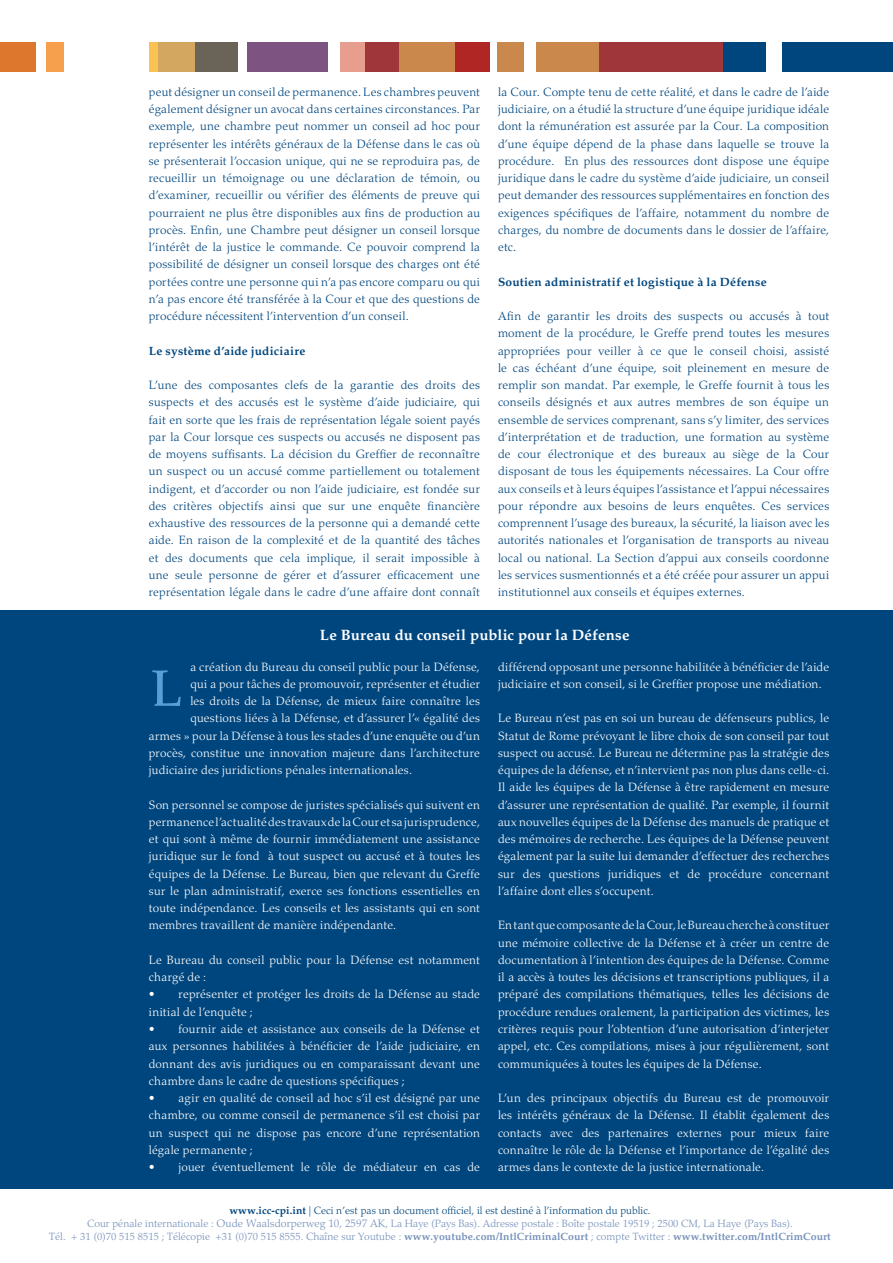
<style>
.page{position:relative;width:893px;height:1263px;background:#fff}
.page>*{position:absolute;margin:0;border:0;box-sizing:border-box;transform-origin:0 0}
.t1{font:500 51px "Palatino";color:#56a0d5}
.t2{font:700 15px "Palatino";letter-spacing:.01em;color:#fff}
.t3{font:300 12px/17.2px "Palatino";letter-spacing:.02em;color:#00467e;text-align:justify}
.t4{font:300 12px/17.2px "Palatino";letter-spacing:.02em;color:#fff;text-align:justify}
.t5{font:700 12px "Palatino";letter-spacing:.02em;color:#00467e}
.t6{font:300 10.5px/12.6px "Palatino";letter-spacing:.005em;color:#7691ba;text-align:center}
.t7{font:300 10.5px "Palatino";letter-spacing:.005em;color:#00467e}
.s1{font-family:"Palatino Bold Os F";font-weight:400}
.s2{font-size:10.95px}
</style>
<div class="page">
<div style="left:0;top:43px;width:36px;height:29px;background:#dd772e"></div>
<div style="left:157px;top:43px;width:39px;height:29px;background:#d3a75f"></div>
<div style="left:196px;top:43px;width:42px;height:29px;background:#696358"></div>
<div style="left:247px;top:43px;width:80px;height:29px;background:#7d5382"></div>
<div style="left:340px;top:43px;width:26px;height:29px;background:#e89e8e"></div>
<div style="left:366px;top:43px;width:34px;height:29px;background:#9e363a"></div>
<div style="left:400px;top:43px;width:55px;height:29px;background:#ca884c"></div>
<div style="left:455px;top:43px;width:34px;height:29px;background:#b02625"></div>
<div style="left:497px;top:43px;width:27px;height:29px;background:#ca884c"></div>
<div style="left:536px;top:43px;width:64px;height:29px;background:#ca884c"></div>
<div style="left:600px;top:43px;width:123px;height:29px;background:#9e363a"></div>
<div style="left:723px;top:43px;width:42px;height:29px;background:#00467e"></div>
<div style="left:782px;top:43px;width:111px;height:29px;background:#00467e"></div>
<div style="left:47px;top:43px;width:17px;height:29px;background:#f6a04d"></div>
<div style="left:149px;top:43px;width:8px;height:29px;background:#f9c252"></div>
<div style="left:0;top:610px;width:893px;height:578px;background:#00467e"></div>
<p class="t3" style="left:149px;top:83px;width:333px">peut désigner un conseil de permanence. Les chambres peuvent également désigner un avocat dans certaines circonstances. Par exemple, une chambre peut nommer un conseil ad hoc pour représenter les intérêts généraux de la Défense dans le cas où se présenterait l’occasion unique, qui ne se reproduira pas, de recueillir un témoignage ou une déclaration de témoin, ou d’examiner, recueillir ou vérifier des éléments de preuve qui pourraient ne plus être disponibles aux fins de production au procès. Enfin, une Chambre peut désigner un conseil lorsque l’intérêt de la justice le commande. Ce pouvoir comprend la possibilité de désigner un conseil lorsque des charges ont été portées contre une personne qui n’a pas encore comparu ou qui n’a pas encore été transférée à la Cour et que des questions de procédure nécessitent l’intervention d’un conseil.</p>
<p class="t5" style="left:149px;top:344px;width:158px">Le système d’aide judiciaire</p>
<p class="t3" style="left:149px;top:377px;width:333px">L’une des composantes clefs de la garantie des droits des suspects et des accusés est le système d’aide judiciaire, qui fait en sorte que les frais de représentation légale soient payés par la Cour lorsque ces suspects ou accusés ne disposent pas de moyens suffisants. La décision du Greffier de reconnaître un suspect ou un accusé comme partiellement ou totalement indigent, et d’accorder ou non l’aide judiciaire, est fondée sur des critères objectifs ainsi que sur une enquête financière exhaustive des ressources de la personne qui a demandé cette aide. En raison de la complexité et de la quantité des tâches et des documents que cela implique, il serait impossible à une seule personne de gérer et d’assurer efficacement une représentation légale dans le cadre d’une affaire dont connaît</p>
<p class="t3" style="left:498px;top:83px;width:333px">la Cour. Compte tenu de cette réalité, et dans le cadre de l’aide judiciaire, on a étudié la structure d’une équipe juridique idéale dont la rémunération est assurée par la Cour. La composition d’une équipe dépend de la phase dans laquelle se trouve la procédure. En plus des ressources dont dispose une équipe juridique dans le cadre du système d’aide judiciaire, un conseil peut demander des ressources supplémentaires en fonction des exigences spécifiques de l’affaire, notamment du nombre de charges, du nombre de documents dans le dossier de l’affaire, etc.</p>
<p class="t5" style="left:498px;top:275px;width:270px">Soutien administratif et logistique à la Défense</p>
<p class="t3" style="left:498px;top:308px;width:333px">Afin de garantir les droits des suspects ou accusés à tout moment de la procédure, le Greffe prend toutes les mesures appropriées pour veiller à ce que le conseil choisi, assisté le cas échéant d’une équipe, soit pleinement en mesure de remplir son mandat. Par exemple, le Greffe fournit à tous les conseils désignés et aux autres membres de son équipe un ensemble de services comprenant, sans s’y limiter, des services d’interprétation et de traduction, une formation au système de cour électronique et des bureaux au siège de la Cour disposant de tous les équipements nécessaires. La Cour offre aux conseils et à leurs équipes l’assistance et l’appui nécessaires pour répondre aux besoins de leurs enquêtes. Ces services comprennent l’usage des bureaux, la sécurité, la liaison avec les autorités nationales et l’organisation de transports au niveau local ou national. La Section d’appui aux conseils coordonne les services susmentionnés et a été créée pour assurer un appui institutionnel aux conseils et équipes externes.</p>
<p class="t2" style="left:320px;top:626px;width:311px">Le Bureau du conseil public pour la Défense</p>
<p class="t4" style="left:190px;top:658px;width:291px">a création du Bureau du conseil public pour la Défense,</p>
<p class="t4" style="left:190px;top:675px;width:291px">qui a pour tâches de promouvoir, représenter et étudier</p>
<p class="t4" style="left:190px;top:693px;width:291px">les droits de la Défense, de mieux faire connaître les</p>
<p class="t4" style="left:190px;top:710px;width:291px">questions liées à la Défense, et d’assurer l’« égalité des</p>
<p class="t4" style="left:149px;top:727px;width:333px">armes » pour la Défense à tous les stades d’une enquête ou d’un</p>
<p class="t4" style="left:149px;top:744px;width:333px">procès, constitue une innovation majeure dans l’architecture</p>
<p class="t4" style="left:149px;top:762px;width:265px">judiciaire des juridictions pénales internationales.</p>
<p class="t4" style="left:149px;top:796px;width:333px">Son personnel se compose de juristes spécialisés qui suivent en permanence l’actualité des travaux de la Cour et sa jurisprudence, et qui sont à même de fournir immédiatement une assistance juridique sur le fond à tout suspect ou accusé et à toutes les équipes de la Défense. Le Bureau, bien que relevant du Greffe sur le plan administratif, exerce ses fonctions essentielles en toute indépendance. Les conseils et les assistants qui en sont membres travaillent de manière indépendante.</p>
<p class="t4" style="left:149px;top:951px;width:333px">Le Bureau du conseil public pour la Défense est notamment chargé de :</p>
<p class="t4" style="left:149px;top:986px;width:333px">• représenter et protéger les droits de la Défense au stade initial de l’enquête ;</p>
<p class="t4" style="left:149px;top:1020px;width:333px">• fournir aide et assistance aux conseils de la Défense et aux personnes habilitées à bénéficier de l’aide judiciaire, en donnant des avis juridiques ou en comparaissant devant une chambre dans le cadre de questions spécifiques ;</p>
<p class="t4" style="left:149px;top:1089px;width:333px">• agir en qualité de conseil ad hoc s’il est désigné par une chambre, ou comme conseil de permanence s’il est choisi par un suspect qui ne dispose pas encore d’une représentation légale permanente ;</p>
<p class="t4" style="left:149px;top:1158px;width:333px">• jouer éventuellement le rôle de médiateur en cas de</p>
<p class="t1" style="left:151px;top:658px;width:33px">L</p>
<p class="t4" style="left:498px;top:658px;width:333px">différend opposant une personne habilitée à bénéficier de l’aide judiciaire et son conseil, si le Greffier propose une médiation.</p>
<p class="t4" style="left:498px;top:710px;width:333px">Le Bureau n’est pas en soi un bureau de défenseurs publics, le Statut de Rome prévoyant le libre choix de son conseil par tout suspect ou accusé. Le Bureau ne détermine pas la stratégie des équipes de la défense, et n’intervient pas non plus dans celle-ci.<br>Il aide les équipes de la Défense à être rapidement en mesure d’assurer une représentation de qualité. Par exemple, il fournit aux nouvelles équipes de la Défense des manuels de pratique et des mémoires de recherche. Les équipes de la Défense peuvent également par la suite lui demander d’effectuer des recherches sur des questions juridiques et de procédure concernant l’affaire dont elles s’occupent.</p>
<p class="t4" style="left:498px;top:917px;width:333px">En tant que composante de la Cour, le Bureau cherche à constituer une mémoire collective de la Défense et à créer un centre de documentation à l’intention des équipes de la Défense. Comme il a accès à toutes les décisions et transcriptions publiques, il a préparé des compilations thématiques, telles les décisions de procédure rendues oralement, la participation des victimes, les critères requis pour l’obtention d’une autorisation d’interjeter appel, etc. Ces compilations, mises à jour régulièrement, sont communiquées à toutes les équipes de la Défense.</p>
<p class="t4" style="left:498px;top:1089px;width:333px">L’un des principaux objectifs du Bureau est de promouvoir les intérêts généraux de la Défense. Il établit également des contacts avec des partenaires externes pour mieux faire connaître le rôle de la Défense et l’importance de l’égalité des armes dans le contexte de la justice internationale.</p>
<p class="t7" style="left:229px;top:1205px;width:423px"><span class="s1">www.icc-cpi.int</span> | Ceci n’est pas un document officiel, il est destiné à l’information du public.</p>
<p class="t6" style="left:49px;top:1217px;width:783px">Cour pénale internationale : <span class="s2">Oude Waalsdorperweg 10, 2597 AK</span>, La Haye (Pays Bas). Adresse postale : Boîte postale 19519 ; 2500 CM, La Haye (Pays Bas).<br>Tél. + 31 (0)70 515 8515 ; Télécopie +31 (0)70 515 8555. Chaîne sur Youtube : <span class="s1">www.youtube.com/IntlCriminalCourt</span> ; compte Twitter : <span class="s1">www.twitter.com/IntlCrimCourt</span></p>
</div>
